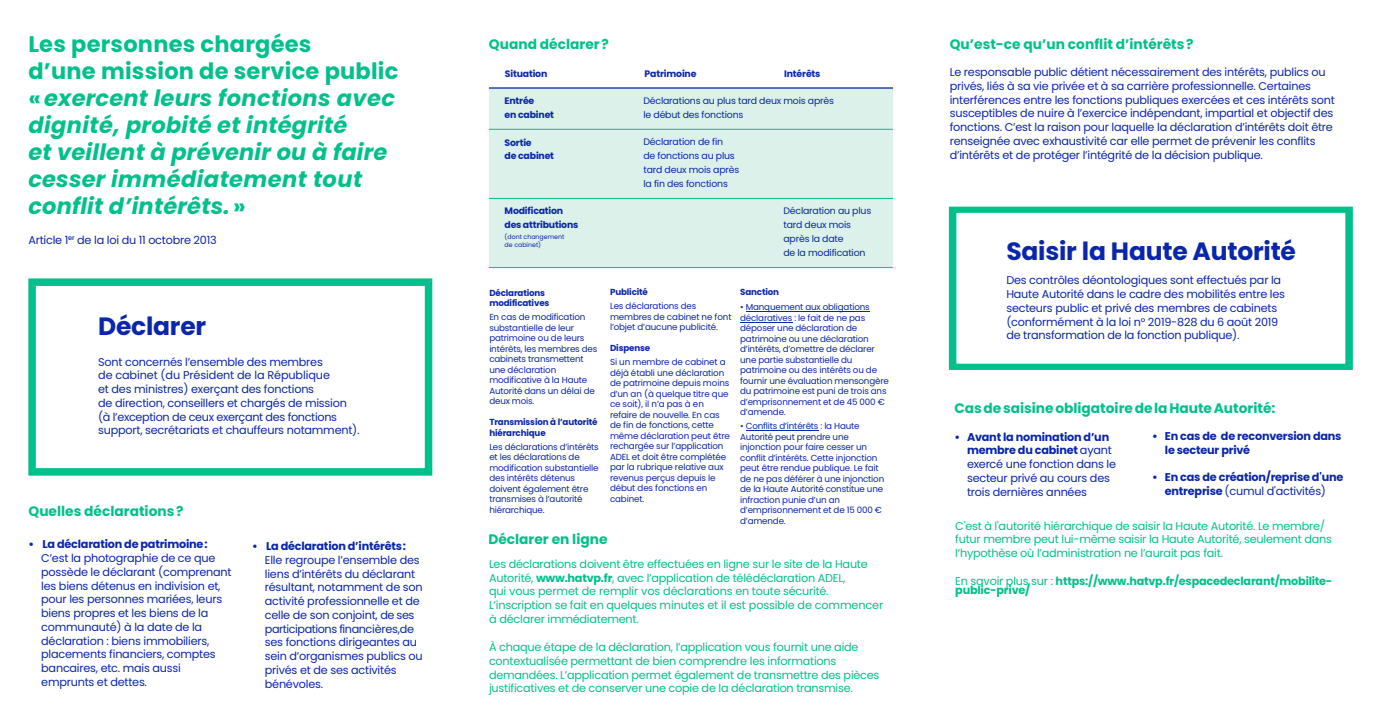
<style>
.page{position:relative;width:1382px;height:709px;background:#fff}
.page>*{position:absolute;margin:0;border:0;box-sizing:border-box;transform-origin:0 0}
.t1{font:700 25px "Poppins";letter-spacing:-.01em;color:#0a26aa}
.t2{font:italic 700 22.5px/27px "Poppins";letter-spacing:.01em;color:#00c08b}
.t3{font:700 22.5px "Poppins";letter-spacing:.01em;color:#00c08b}
.t4{font:700 13.75px "Poppins";color:#00c08b}
.t5{font:11.25px/13.8px "Poppins";letter-spacing:-.02em;color:#0a26aa}
.t6{font:11.25px/13.8px "Poppins";letter-spacing:-.02em;color:#00c08b}
.t7{font:700 11.25px/13.8px "Poppins";letter-spacing:-.02em;color:#0a26aa}
.t8{font:700 11.25px/9.5px "Poppins";letter-spacing:-.02em;color:#00c08b}
.t9{font:9.38px/13.8px "Poppins";letter-spacing:-.02em;color:#0a26aa}
.t10{font:700 9.38px/13.8px "Poppins";letter-spacing:-.02em;color:#0a26aa}
.t11{font:8.75px/10.5px "Poppins";letter-spacing:-.02em;color:#0a26aa}
.t12{font:700 8.75px/10.5px "Poppins";letter-spacing:-.02em;color:#0a26aa}
.t13{font:6.25px/7.5px "Poppins";color:#0a26aa}
.s1{font-style:normal}
.s2{font-weight:700}
.s3{font-weight:400}
</style>
<div class="page">
<div style="left:28px;top:278px;width:404px;height:197px;border:8px solid #00c08b"></div>
<hr style="left:746px;top:430px;width:72px;height:1px;background:#0a26aa">
<hr style="left:740px;top:322px;width:52px;height:1px;background:#0a26aa">
<hr style="left:746px;top:311px;width:124px;height:1px;background:#0a26aa">
<div style="left:489px;top:87px;width:404px;height:180px;background:#dbf1e9"></div>
<hr style="left:489px;top:129px;width:404px;height:1px;background:#00c08b">
<hr style="left:489px;top:87px;width:404px;height:2px;background:#0a26aa">
<hr style="left:489px;top:198px;width:404px;height:1px;background:#00c08b">
<hr style="left:489px;top:267px;width:404px;height:1px;background:#00c08b">
<div style="left:949px;top:206px;width:403px;height:164px;border:7px solid #00c08b"></div>
<h2 class="t3" style="left:28px;top:31px;width:285px">Les personnes chargées</h2>
<p class="t4" style="left:489px;top:36px;width:121px">Quand déclarer?</p>
<h2 class="t2" style="left:28px;top:58px;width:372px"><span class="s1">d’une mission de service public «</span>exercent leurs fonctions avec dignité, probité et intégrité<br>et veillent à prévenir ou à faire cesser immédiatement tout conflit d’intérêts. <span class="s1">»</span></h2>
<p class="t5" style="left:28px;top:233px;width:190px">Article 1<sup>er</sup> de la loi du 11 octobre 2013</p>
<p class="t10" style="left:505px;top:67px;width:44px">Situation</p>
<p class="t10" style="left:645px;top:67px;width:53px">Patrimoine</p>
<p class="t10" style="left:784px;top:67px;width:38px">Intérêts</p>
<p class="t9" style="left:643px;top:94px;width:192px">Déclarations au plus tard deux mois après le début des fonctions</p>
<p class="t9" style="left:643px;top:135px;width:97px">Déclaration de fin<br>de fonctions au plus tard deux mois après la fin des fonctions</p>
<p class="t9" style="left:783px;top:204px;width:89px">Déclaration au plus tard deux mois après la date<br>de la modification</p>
<p class="t10" style="left:505px;top:94px;width:51px">Entrée<br>en cabinet</p>
<p class="t10" style="left:505px;top:135px;width:51px">Sortie<br>de cabinet</p>
<p class="t10" style="left:505px;top:204px;width:75px">Modification des attributions</p>
<p class="t13" style="left:505px;top:233px;width:61px">(dont changement de cabinet)</p>
<h1 class="t1" style="left:98px;top:312px;width:110px">Déclarer</h1>
<p class="t5" style="left:98px;top:355px;width:263px">Sont concernés l’ensemble des membres<br>de cabinet (du Président de la République<br>et des ministres) exerçant des fonctions<br>de direction, conseillers et chargés de mission (à l’exception de ceux exerçant des fonctions support, secrétariats et chauffeurs notamment).</p>
<p class="t4" style="left:29px;top:503px;width:156px">Quelles déclarations ?</p>
<p class="t7" style="left:28px;top:537px;width:181px">• La déclaration de patrimoine:</p>
<p class="t5" style="left:41px;top:551px;width:192px">C’est la photographie de ce que possède le déclarant (comprenant les biens détenus en indivision et, pour les personnes mariées, leurs biens propres et les biens de la communauté) à la date de la déclaration : biens immobiliers, placements financiers, comptes bancaires, etc. mais aussi emprunts et dettes.</p>
<p class="t7" style="left:252px;top:539px;width:156px">• La déclaration d’intérêts:</p>
<p class="t5" style="left:265px;top:553px;width:159px">Elle regroupe l’ensemble des liens d’intérêts du déclarant résultant, notamment de son activité professionnelle et de celle de son conjoint, de ses participations financières,de ses fonctions dirigeantes au sein d’organismes publics ou privés et de ses activités bénévoles.</p>
<p class="t12" style="left:489px;top:287px;width:62px">Déclarations modificatives</p>
<p class="t11" style="left:489px;top:312px;width:110px">En cas de modification substantielle de leur patrimoine ou de leurs intérêts, les membres des cabinets transmettent une déclaration modificative à la Haute<br>Autorité dans un délai de deux mois.</p>
<p class="t12" style="left:489px;top:417px;width:110px">Transmission à l’autorité hiérarchique</p>
<p class="t11" style="left:489px;top:441px;width:111px">Les déclarations d’intérêts et les déclarations de modification substantielle des intérêts détenus doivent également être transmises à l’autorité hiérarchique.</p>
<p class="t12" style="left:610px;top:287px;width:39px">Publicité</p>
<p class="t11" style="left:610px;top:301px;width:123px">Les déclarations des membres de cabinet ne font l’objet d’aucune publicité.</p>
<p class="t12" style="left:610px;top:343px;width:42px">Dispense</p>
<p class="t11" style="left:610px;top:357px;width:121px">Si un membre de cabinet a déjà établi une déclaration de patrimoine depuis moins d’un an (à quelque titre que ce soit), il n’a pas à en refaire de nouvelle. En cas de fin de fonctions, cette même déclaration peut être rechargée sur l’application<br>ADEL et doit être complétée par la rubrique relative aux revenus perçus depuis le début des fonctions en cabinet.</p>
<p class="t4" style="left:488px;top:531px;width:121px">Déclarer en ligne</p>
<p class="t12" style="left:740px;top:287px;width:40px">Sanction</p>
<p class="t11" style="left:740px;top:302px;width:150px">• Manquement aux obligations déclaratives : le fait de ne pas déposer une déclaration de patrimoine ou une déclaration d’intérêts, d’omettre de déclarer une partie substantielle du patrimoine ou des intérêts ou de fournir une évaluation mensongère du patrimoine est puni de trois ans d’emprisonnement et de 45 000 € d’amende.</p>
<p class="t11" style="left:740px;top:421px;width:146px">• Conflits d’intérêts : la Haute<br>Autorité peut prendre une injonction pour faire cesser un conflit d’intérêts. Cette injonction peut être rendue publique. Le fait de ne pas déférer à une injonction de la Haute Autorité constitue une infraction punie d’un an d’emprisonnement et de 15 000 € d’amende.</p>
<p class="t6" style="left:489px;top:557px;width:396px">Les déclarations doivent être effectuées en ligne sur le site de la Haute Autorité, <span class="s2">www.hatvp.fr</span>, avec l’application de télédéclaration ADEL,<br>qui vous permet de remplir vos déclarations en toute sécurité.<br>L’inscription se fait en quelques minutes et il est possible de commencer à déclarer immédiatement.</p>
<p class="t6" style="left:489px;top:640px;width:392px">À chaque étape de la déclaration, l’application vous fournit une aide contextualisée permettant de bien comprendre les informations demandées. L’application permet également de transmettre des pièces justificatives et de conserver une copie de la déclaration transmise.</p>
<p class="t4" style="left:950px;top:36px;width:245px">Qu’est-ce qu’un conflit d’intérêts ?</p>
<p class="t5" style="left:950px;top:65px;width:386px">Le responsable public détient nécessairement des intérêts, publics ou privés, liés à sa vie privée et à sa carrière professionnelle. Certaines interférences entre les fonctions publiques exercées et ces intérêts sont susceptibles de nuire à l’exercice indépendant, impartial et objectif des fonctions. C’est la raison pour laquelle la déclaration d’intérêts doit être renseignée avec exhaustivité car elle permet de prévenir les conflits d’intérêts et de protéger l’intégrité de la décision publique.</p>
<h1 class="t1" style="left:1006px;top:236px;width:291px">Saisir la Haute Autorité</h1>
<p class="t5" style="left:1006px;top:273px;width:280px">Des contrôles déontologiques sont effectués par la Haute Autorité dans le cadre des mobilités entre les secteurs public et privé des membres de cabinets (conformément à la loi n° 2019-828 du 6 août 2019 de transformation de la fonction publique).</p>
<p class="t4" style="left:954px;top:400px;width:323px">Cas de saisine obligatoire de la Haute Autorité:</p>
<p class="t7" style="left:1165px;top:429px;width:178px;text-indent:-13px">• En cas de de reconversion dans le secteur privé</p>
<p class="t7" style="left:1152px;top:470px;width:193px;text-align:center">• En cas de création/reprise d'une entreprise <span class="s3">(cumul d'activités)</span></p>
<p class="t5" style="left:967px;top:430px;width:151px;text-indent:-12px"><span class="s2">• Avant la nomination d’un membre du cabinet</span> ayant exercé une fonction dans le secteur privé au cours des trois dernières années</p>
<p class="t6" style="left:955px;top:519px;width:378px">C'est à l'autorité hiérarchique de saisir la Haute Autorité. Le membre/ futur membre peut lui-même saisir la Haute Autorité, seulement dans l’hypothèse où l’administration ne l’aurait pas fait.</p>
<p class="t8" style="left:955px;top:576px;width:379px"><span class="s3">En savoir plus sur :</span> https://www.hatvp.fr/espacedeclarant/mobilite&shy;public-prive/</p>
</div>
